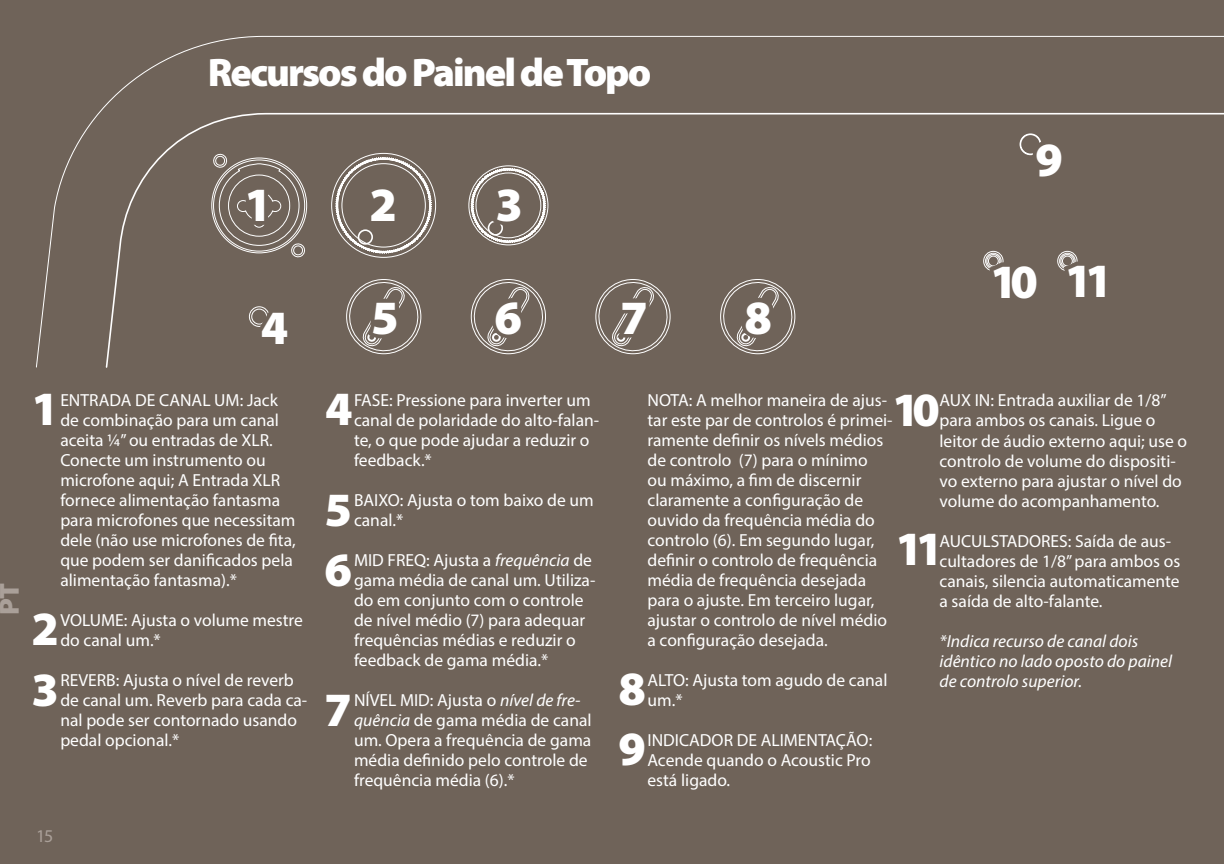
<style>
.page{position:relative;width:1224px;height:864px;background:#6f6359}
.page>*{position:absolute;margin:0;border:0;box-sizing:border-box;transform-origin:0 0}
.t1{font:900 48px/101.2px "Myriad Pro";letter-spacing:-.15em;color:#fff}
.t2{font:900 40px "Myriad Pro";letter-spacing:-.05em;color:#fff}
.t3{font:900 28px "Myriad Pro";color:#aaa099}
.t4{font:18px "Myriad Pro";color:#aaa099}
.t5{font:17.6px/20px "Myriad Pro";color:#fff}
.t6{font:italic 17.6px/20px "Myriad Pro";color:#fff}
.s1{font-style:italic}
</style>
<div class="page">
<svg style="left:36px;top:36px;width:1188px;height:332px"></svg>
<svg style="left:211px;top:152px;width:96px;height:107px"></svg>
<svg style="left:335px;top:157px;width:97px;height:97px"></svg>
<svg style="left:468px;top:165px;width:80px;height:80px"></svg>
<svg style="left:254px;top:305px;width:41px;height:47px"></svg>
<svg style="left:345px;top:278px;width:78px;height:78px"></svg>
<svg style="left:469px;top:278px;width:78px;height:78px"></svg>
<svg style="left:594px;top:278px;width:78px;height:78px"></svg>
<svg style="left:719px;top:278px;width:78px;height:78px"></svg>
<svg style="left:1029px;top:136px;width:42px;height:48px"></svg>
<svg style="left:983px;top:251px;width:130px;height:55px"></svg>
<h2 class="t2" style="left:208px;top:46px;width:445px">Recursos do Painel de Topo</h2>
<h1 class="t1" style="left:244px;top:152px;width:29px">1</h1>
<h1 class="t1" style="left:369px;top:152px;width:29px">2</h1>
<h1 class="t1" style="left:496px;top:152px;width:29px">3</h1>
<h1 class="t1" style="left:261px;top:275px;width:29px">4</h1>
<h1 class="t1" style="left:371px;top:265px;width:29px">5</h1>
<h1 class="t1" style="left:494px;top:265px;width:29px">6</h1>
<h1 class="t1" style="left:620px;top:265px;width:29px">7</h1>
<h1 class="t1" style="left:744px;top:265px;width:29px">8</h1>
<h1 class="t1" style="left:1035px;top:107px;width:29px">9</h1>
<h1 class="t1" style="left:990px;top:228px;width:124px">10 11</h1>
<h3 class="t3" style="left:-9px;top:615px;width:33px;rotate:-90deg">PT</h3>
<h1 class="t1" style="left:31px;top:356px;width:29px">1</h1>
<h1 class="t1" style="left:325px;top:356px;width:29px">4<br>5</h1>
<h1 class="t1" style="left:325px;top:518px;width:29px">6</h1>
<p class="t5" style="left:60px;top:390px;width:237px">ENTRADA DE CANAL UM: Jack de combinação para um canal aceita ¼” ou entradas de XLR.<br>Conecte um instrumento ou microfone aqui; A Entrada XLR fornece alimentação fantasma para microfones que necessitam dele (não use microfones de fita, que podem ser danificados pela alimentação fantasma).*</p>
<p class="t5" style="left:60px;top:610px;width:244px">VOLUME: Ajusta o volume mestre do canal um.*</p>
<p class="t5" style="left:60px;top:670px;width:249px">REVERB: Ajusta o nível de reverb de canal um. Reverb para cada ca&shy;nal pode ser contornado usando pedal opcional.*</p>
<p class="t5" style="left:354px;top:390px;width:247px">FASE: Pressione para inverter um canal de polaridade do alto-falan&shy;te, o que pode ajudar a reduzir o feedback.*</p>
<p class="t5" style="left:354px;top:490px;width:241px">BAIXO: Ajusta o tom baixo de um canal.*</p>
<p class="t5" style="left:354px;top:550px;width:243px">MID FREQ: Ajusta a <span class="s1">frequência</span> de gama média de canal um. Utiliza&shy;do em conjunto com o controle de nível médio (7) para adequar frequências médias e reduzir o feedback de gama média.*</p>
<p class="t5" style="left:354px;top:690px;width:239px">NÍVEL MID: Ajusta o <span class="s1">nível de fre&shy;quência</span> de gama média de canal um. Opera a frequência de gama média definido pelo controle de frequência média (6).*</p>
<h1 class="t1" style="left:31px;top:597px;width:29px;line-height:61px">2<br>3</h1>
<h1 class="t1" style="left:325px;top:657px;width:29px">7</h1>
<p class="t4" style="left:36px;top:824px;width:19px">15</p>
<p class="t5" style="left:647px;top:390px;width:247px">NOTA: A melhor maneira de ajus&shy;tar este par de controlos é primei&shy;ramente definir os nívels médios de controlo (7) para o mínimo<br>ou máximo, a fim de discernir claramente a configuração de ouvido da frequência média do controlo (6). Em segundo lugar, definir o controlo de frequência média de frequência desejada para o ajuste. Em terceiro lugar, ajustar o controlo de nível médio a configuração desejada.</p>
<p class="t5" style="left:647px;top:670px;width:241px">ALTO: Ajusta tom agudo de canal um.*</p>
<p class="t5" style="left:647px;top:730px;width:226px;text-align:justify">INDICADOR DE ALIMENTAÇÃO:<br>Acende quando o Acoustic Pro está ligado.</p>
<p class="t5" style="left:939px;top:390px;width:249px">AUX IN: Entrada auxiliar de 1/8” para ambos os canais. Ligue o leitor de áudio externo aqui; use o controlo de volume do dispositi&shy;vo externo para ajustar o nível do volume do acompanhamento.</p>
<p class="t5" style="left:939px;top:530px;width:242px">AUCULSTADORES: Saída de aus&shy;cultadores de 1/8” para ambos os canais, silencia automaticamente a saída de alto-falante.</p>
<p class="t6" style="left:939px;top:630px;width:234px">*Indica recurso de canal dois idêntico no lado oposto do painel de controlo superior.</p>
<h1 class="t1" style="left:892px;top:357px;width:49px">10</h1>
<h1 class="t1" style="left:895px;top:496px;width:49px">11</h1>
<h1 class="t1" style="left:619px;top:636px;width:29px">8</h1>
<h1 class="t1" style="left:619px;top:696px;width:29px">9</h1>
</div>
